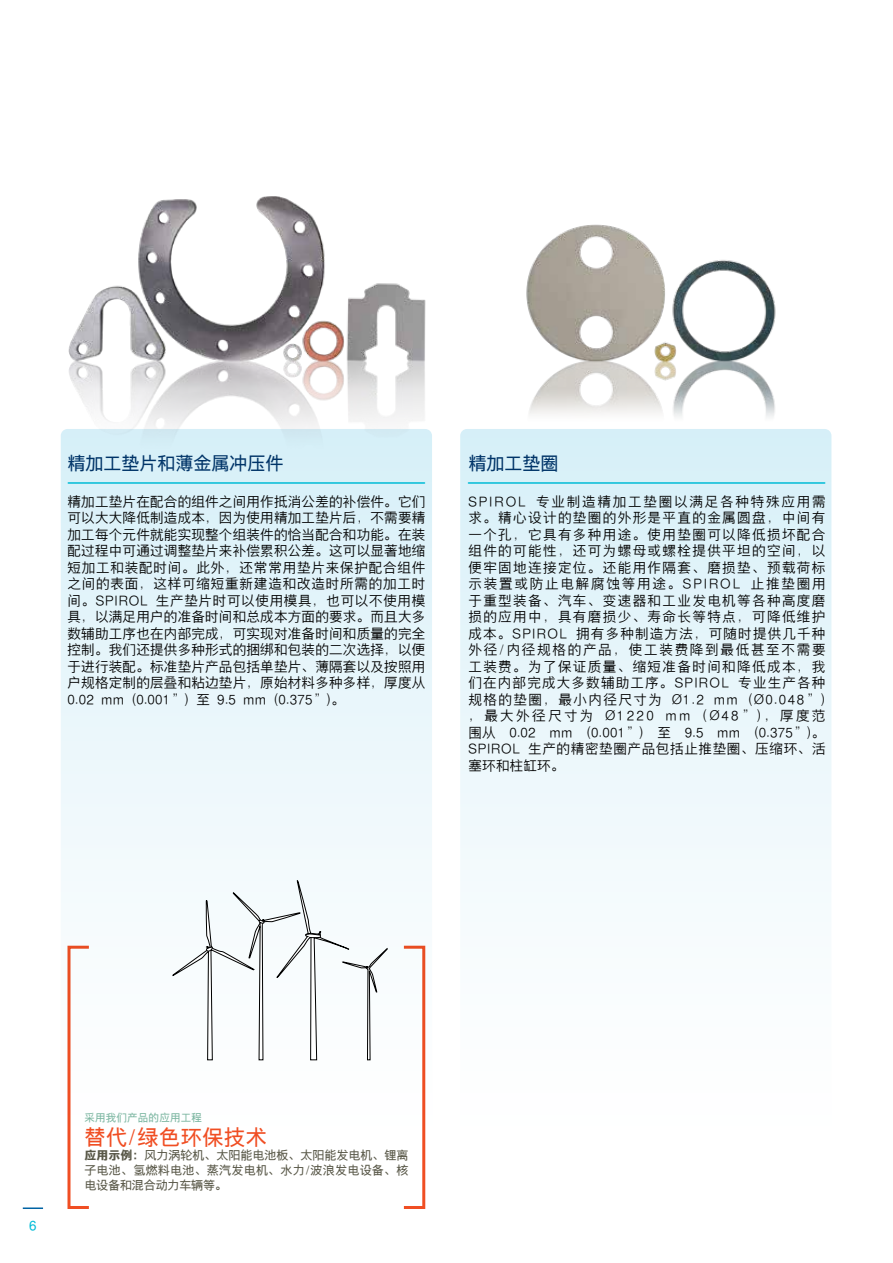
<style>
.page{position:relative;width:893px;height:1263px;background:#fff}
.page>*{position:absolute;margin:0;border:0;box-sizing:border-box;transform-origin:0 0}
.t1{font:21px "Tensentype Jia Li Zhong Hei GB18030";letter-spacing:.03em;color:#f04e23}
.t2{font:18px "Tensentype Jia Li Zhong Hei GB18030";color:#003468}
.t3{font:13.5px/16.5px "Tensentype Jia Li Xi Hei GB18030";letter-spacing:.02em;color:#000;text-align:justify}
.t4{font:13.5px "Tensentype Jia Li Zhong Hei GB18030";color:#00bbd6}
.t5{font:12px/15px "Tensentype Jia Li Zhong Hei GB18030";color:#585747;text-align:justify}
.t6{font:10.5px "Tensentype Jia Li Zhong Hei GB18030";letter-spacing:.02em;color:#7ab5a0}
.s1{font-family:"Arial Nova";font-weight:300}
.s2{font-family:"Tensentype Jia Li Cu Hei GB18030"}
</style>
<div class="page">
<div style="left:61px;top:429px;width:371px;height:702px;background:linear-gradient(to bottom,#d8f0f9,#fffefd);border-radius:7px"></div>
<div style="left:460px;top:429px;width:371px;height:702px;background:linear-gradient(to bottom,#d8f0f8,#fff);border-radius:7px"></div>
<hr style="left:468px;top:482px;width:357px;height:2px;background:#00bbd6">
<div style="left:402px;top:946px;width:23px;height:263px;border:3px solid #f04e23"></div>
<div style="left:68px;top:946px;width:22px;height:263px;border:3px solid #f04e23"></div>
<svg style="left:172px;top:879px;width:215px;height:181px"></svg>
<img style="left:523px;top:224px;width:257px;height:295px">
<img style="left:68px;top:196px;width:360px;height:354px">
<hr style="left:23px;top:1207px;width:20px;height:2px;background:#0063a4">
<h2 class="t2" style="left:68px;top:451px;width:217px">精加工垫片和薄金属冲压件</h2>
<p class="t3" style="left:68px;top:492px;width:359px">精加工垫片在配合的组件之间用作抵消公差的补偿件。它们可以大大降低制造成本，因为使用精加工垫片后，不需要精加工每个元件就能实现整个组装件的恰当配合和功能。在装配过程中可通过调整垫片来补偿累积公差。这可以显著地缩短加工和装配时间。此外，还常常用垫片来保护配合组件之间的表面，这样可缩短重新建造和改造时所需的加工时间。SPIROL 生产垫片时可以使用模具，也可以不使用模具，以满足用户的准备时间和总成本方面的要求。而且大多数辅助工序也在内部完成，可实现对准备时间和质量的完全控制。我们还提供多种形式的捆绑和包装的二次选择，以便于进行装配。标准垫片产品包括单垫片、薄隔套以及按照用户规格定制的层叠和粘边垫片，原始材料多种多样，厚度从0.02 mm (0.001”) 至 9.5 mm (0.375”)。</p>
<h2 class="t2" style="left:468px;top:451px;width:91px">精加工垫圈</h2>
<p class="t3" style="left:468px;top:492px;width:359px">SPIROL 专业制造精加工垫圈以满足各种特殊应用需求。精心设计的垫圈的外形是平直的金属圆盘，中间有一个孔，它具有多种用途。使用垫圈可以降低损坏配合组件的可能性，还可为螺母或螺栓提供平坦的空间，以便牢固地连接定位。还能用作隔套、磨损垫、预载荷标示装置或防止电解腐蚀等用途。SPIROL 止推垫圈用于重型装备、汽车、变速器和工业发电机等各种高度磨损的应用中，具有磨损少、寿命长等特点，可降低维护成本。SPIROL 拥有多种制造方法，可随时提供几千种外径/内径规格的产品，使工装费降到最低甚至不需要工装费。为了保证质量、缩短准备时间和降低成本，我们在内部完成大多数辅助工序。SPIROL 专业生产各种规格的垫圈，最小内径尺寸为 <span class="s1">Ø</span>1.2 mm (<span class="s1">Ø</span>0.048”)，最大外径尺寸为 <span class="s1">Ø</span>1220 mm (<span class="s1">Ø</span>48”)，厚度范围从 0.02 mm (0.001”) 至 9.5 mm (0.375”)。SPIROL 生产的精密垫圈产品包括止推垫圈、压缩环、活塞环和柱缸环。</p>
<p class="t4" style="left:29px;top:1216px;width:9px">6</p>
<p class="t6" style="left:84px;top:1111px;width:119px">采用我们产品的应用工程</p>
<h1 class="t1" style="left:84px;top:1123px;width:184px">替代/绿色环保技术</h1>
<p class="t5" style="left:84px;top:1147px;width:326px"><span class="s2">应用示例：</span>风力涡轮机、太阳能电池板、太阳能发电机、锂离子电池、氢燃料电池、蒸汽发电机、水力/波浪发电设备、核电设备和混合动力车辆等。</p>
</div>
